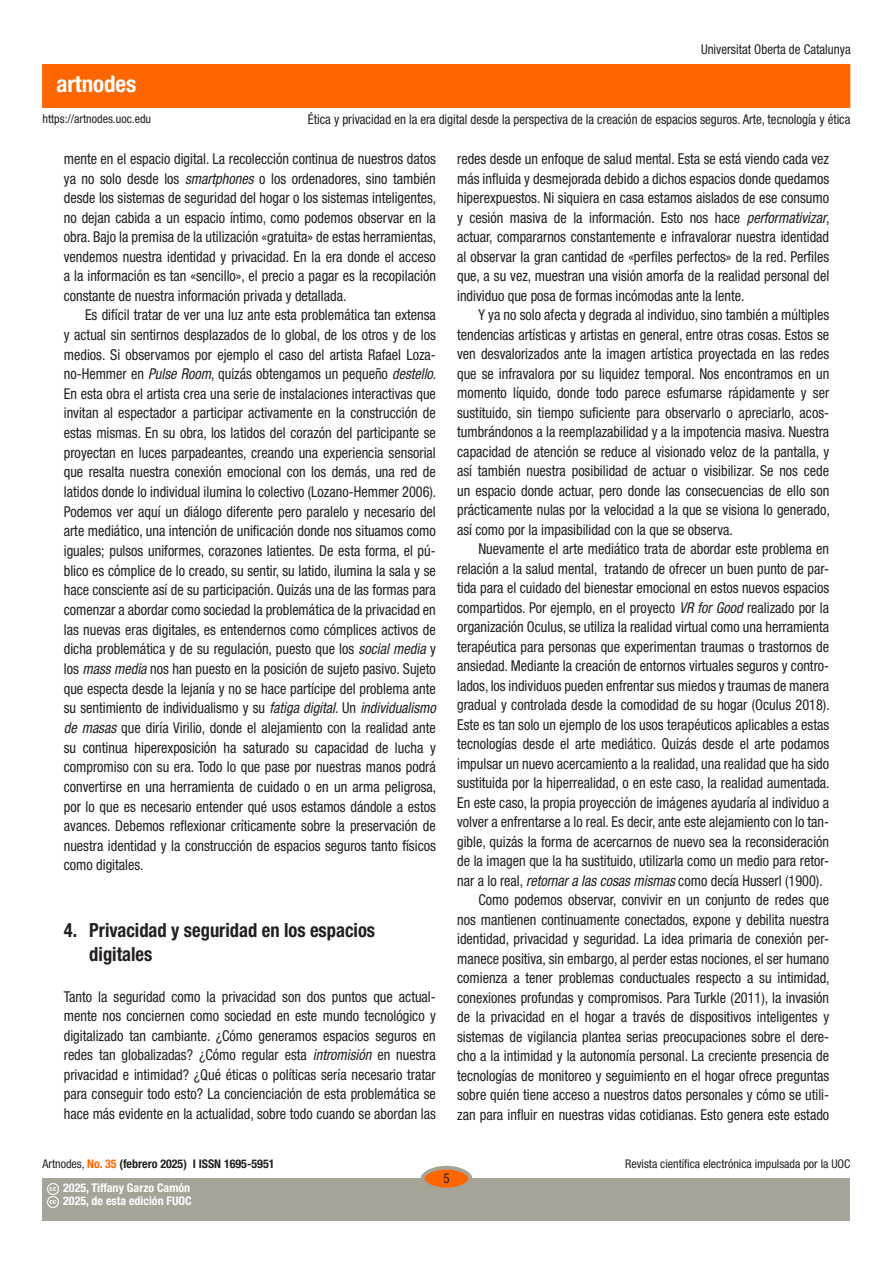
<style>
.page{position:relative;width:893px;height:1263px;background:#fff}
.page>*{position:absolute;margin:0;border:0;box-sizing:border-box;transform-origin:0 0}
.t1{font:700 condensed 22.95px "Helvetica Neue LT Std";color:#fff}
._03_apartat_1{font:700 condensed 19.5px/24px "Helvetica Neue LT Std";color:#231f20;scale:.95 1}
._02_texto_base{font:condensed 15px/19.5px "Helvetica Neue LT Std";color:#231f20;text-align:justify;scale:.95 1}
._02_texto_base_1{font:condensed 15px/19.5px "Helvetica Neue LT Std";color:#231f20;text-align:justify;scale:.95 1}
.t2{font:condensed 13.5px "Helvetica Neue LT Std";color:#231f20;scale:.95 1}
.t3{font:condensed 12px "Helvetica Neue LT Std";color:#231f20}
.t4{font:700 condensed 12px/13.5px "Helvetica Neue LT Std";color:#fff}
.t5{font:700 condensed 12px "Helvetica Neue LT Std";color:#231f20}
.s1{font-style:italic}
.s2{font-weight:400}
.s3{color:#f60}
</style>
<div class="page">
<div style="left:43px;top:65px;width:807px;height:42px;background:#f60"></div>
<div style="left:43px;top:1178px;width:807px;height:42px;background:#a6a397"></div>
<div style="left:422px;top:1168px;width:48px;height:21px;background:#f60;border-radius:50%"></div>
<div style="left:421px;top:1166px;width:51px;height:25px;border:4px solid #a6a397;border-radius:50%"></div>
<svg style="left:47px;top:1183px;width:11px;height:25px"></svg>
<h1 class="t1" style="left:56px;top:69px;width:81px">artnodes</h1>
<p class="t2" style="left:701px;top:42px;width:159px">Universitat Oberta de Catalunya</p>
<p class="t2" style="left:308px;top:112px;width:573px">Ética y privacidad en la era digital desde la perspectiva de la creación de espacios seguros. Arte, tecnología y ética</p>
<p class="_02_texto_base" style="left:64px;top:149px;width:394px">mente en el espacio digital. La recolección continua de nuestros datos ya no solo desde los <span class="s1">smartphones</span> o los ordenadores, sino también desde los sistemas de seguridad del hogar o los sistemas inteligentes, no dejan cabida a un espacio íntimo, como podemos observar en la obra. Bajo la premisa de la utilización «gratuita» de estas herramientas, vendemos nuestra identidad y privacidad. En la era donde el acceso a la información es tan «sencillo», el precio a pagar es la recopilación constante de nuestra información privada y detallada.</p>
<p class="_02_texto_base" style="left:64px;top:305px;width:394px;text-indent:21px">Es difícil tratar de ver una luz ante esta problemática tan extensa y actual sin sentirnos desplazados de lo global, de los otros y de los medios. Si observamos por ejemplo el caso del artista Rafael Loza&shy;no-Hemmer en <span class="s1">Pulse Room</span>, quizás obtengamos un pequeño <span class="s1">destello</span>.<br>En esta obra el artista crea una serie de instalaciones interactivas que invitan al espectador a participar activamente en la construcción de estas mismas. En su obra, los latidos del corazón del participante se proyectan en luces parpadeantes, creando una experiencia sensorial que resalta nuestra conexión emocional con los demás, una red de latidos donde lo individual ilumina lo colectivo (Lozano-Hemmer 2006).<br>Podemos ver aquí un diálogo diferente pero paralelo y necesario del arte mediático, una intención de unificación donde nos situamos como iguales; pulsos uniformes, corazones latientes. De esta forma, el pú&shy;blico es cómplice de lo creado, su sentir, su latido, ilumina la sala y se hace consciente así de su participación. Quizás una de las formas para comenzar a abordar como sociedad la problemática de la privacidad en las nuevas eras digitales, es entendernos como cómplices activos de dicha problemática y de su regulación, puesto que los <span class="s1">social media</span> y los <span class="s1">mass media</span> nos han puesto en la posición de sujeto pasivo. Sujeto que especta desde la lejanía y no se hace partícipe del problema ante su sentimiento de individualismo y su <span class="s1">fatiga digital</span>. Un <span class="s1">individualismo de masas</span> que diría Virilio, donde el alejamiento con la realidad ante su continua hiperexposición ha saturado su capacidad de lucha y compromiso con su era. Todo lo que pase por nuestras manos podrá convertirse en una herramienta de cuidado o en un arma peligrosa, por lo que es necesario entender qué usos estamos dándole a estos avances. Debemos reflexionar críticamente sobre la preservación de nuestra identidad y la construcción de espacios seguros tanto físicos como digitales.</p>
<p class="t3" style="left:43px;top:112px;width:110px">https://artnodes.uoc.edu</p>
<p class="_02_texto_base_1" style="left:457px;top:149px;width:394px">redes desde un enfoque de salud mental. Esta se está viendo cada vez más influida y desmejorada debido a dichos espacios donde quedamos hiperexpuestos. Ni siquiera en casa estamos aislados de ese consumo y cesión masiva de la información. Esto nos hace <span class="s1">performativizar</span>, actuar, compararnos constantemente e infravalorar nuestra identidad al observar la gran cantidad de «perfiles perfectos» de la red. Perfiles que, a su vez, muestran una visión amorfa de la realidad personal del individuo que posa de formas incómodas ante la lente.</p>
<p class="_02_texto_base" style="left:457px;top:305px;width:394px;text-indent:21px">Y ya no solo afecta y degrada al individuo, sino también a múltiples tendencias artísticas y artistas en general, entre otras cosas. Estos se ven desvalorizados ante la imagen artística proyectada en las redes que se infravalora por su liquidez temporal. Nos encontramos en un momento líquido, donde todo parece esfumarse rápidamente y ser sustituido, sin tiempo suficiente para observarlo o apreciarlo, acos&shy;tumbrándonos a la reemplazabilidad y a la impotencia masiva. Nuestra capacidad de atención se reduce al visionado veloz de la pantalla, y así también nuestra posibilidad de actuar o visibilizar. Se nos cede un espacio donde actuar, pero donde las consecuencias de ello son prácticamente nulas por la velocidad a la que se visiona lo generado, así como por la impasibilidad con la que se observa.</p>
<p class="_02_texto_base" style="left:457px;top:539px;width:394px;text-indent:21px">Nuevamente el arte mediático trata de abordar este problema en relación a la salud mental, tratando de ofrecer un buen punto de par&shy;tida para el cuidado del bienestar emocional en estos nuevos espacios compartidos. Por ejemplo, en el proyecto <span class="s1">VR for Good</span> realizado por la organización Oculus, se utiliza la realidad virtual como una herramienta terapéutica para personas que experimentan traumas o trastornos de ansiedad. Mediante la creación de entornos virtuales seguros y contro&shy;lados, los individuos pueden enfrentar sus miedos y traumas de manera gradual y controlada desde la comodidad de su hogar (Oculus 2018).<br>Este es tan solo un ejemplo de los usos terapéuticos aplicables a estas tecnologías desde el arte mediático. Quizás desde el arte podamos impulsar un nuevo acercamiento a la realidad, una realidad que ha sido sustituida por la hiperrealidad, o en este caso, la realidad aumentada.<br>En este caso, la propia proyección de imágenes ayudaría al individuo a volver a enfrentarse a lo real. Es decir, ante este alejamiento con lo tan&shy;gible, quizás la forma de acercarnos de nuevo sea la reconsideración de la imagen que la ha sustituido, utilizarla como un medio para retor&shy;nar a lo real, <span class="s1">retornar a las cosas mismas</span> como decía Husserl (1900).</p>
<p class="_02_texto_base" style="left:457px;top:890px;width:394px;text-indent:21px">Como podemos observar, convivir en un conjunto de redes que nos mantienen continuamente conectados, expone y debilita nuestra identidad, privacidad y seguridad. La idea primaria de conexión per&shy;manece positiva, sin embargo, al perder estas nociones, el ser humano comienza a tener problemas conductuales respecto a su intimidad, conexiones profundas y compromisos. Para Turkle (2011), la invasión de la privacidad en el hogar a través de dispositivos inteligentes y sistemas de vigilancia plantea serias preocupaciones sobre el dere&shy;cho a la intimidad y la autonomía personal. La creciente presencia de tecnologías de monitoreo y seguimiento en el hogar ofrece preguntas sobre quién tiene acceso a nuestros datos personales y cómo se utili&shy;zan para influir en nuestras vidas cotidianas. Esto genera este estado</p>
<h2 class="_03_apartat_1" style="left:89px;top:918px;width:302px;text-indent:-26px">4. Privacidad y seguridad en los espacios digitales</h2>
<p class="_02_texto_base_1" style="left:64px;top:987px;width:393px">Tanto la seguridad como la privacidad son dos puntos que actual&shy;mente nos conciernen como sociedad en este mundo tecnológico y digitalizado tan cambiante. ¿Cómo generamos espacios seguros en redes tan globalizadas? ¿Cómo regular esta <span class="s1">intromisión</span> en nuestra privacidad e intimidad? ¿Qué éticas o políticas sería necesario tratar para conseguir todo esto? La concienciación de esta problemática se hace más evidente en la actualidad, sobre todo cuando se abordan las</p>
<p class="t5" style="left:43px;top:1157px;width:234px"><span class="s2">Artnodes,</span> <span class="s3">No. 35</span> (febrero 2025) I ISSN 1695-5951</p>
<p class="t3" style="left:625px;top:1157px;width:227px">Revista científica electrónica impulsada por la UOC</p>
<p class="t4" style="left:63px;top:1181px;width:130px">2025, Tiffany Garzo Camón<br>2025, de esta edición FUOC</p>
<p class="t2" style="left:443px;top:1171px;width:8px">5</p>
</div>
